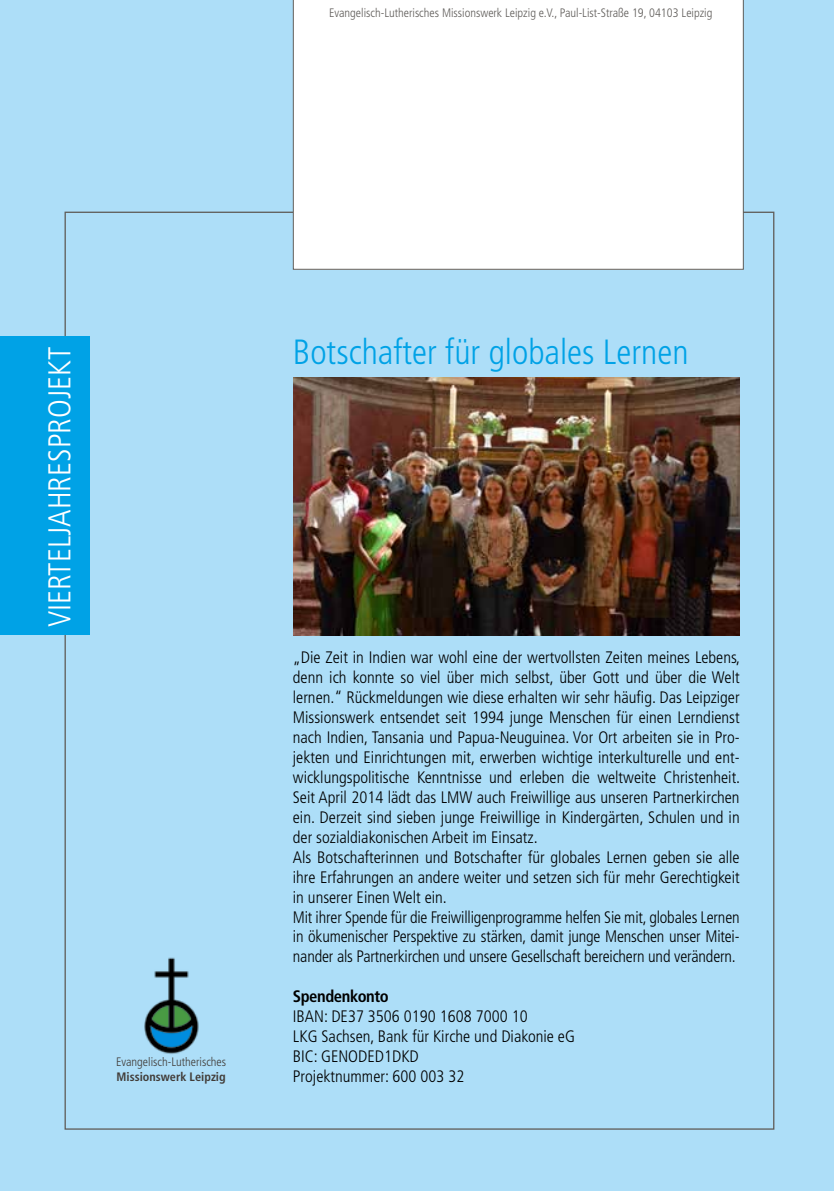
<style>
.page{position:relative;width:834px;height:1191px;background:#fff}
.page>*{position:absolute;margin:0;border:0;box-sizing:border-box;transform-origin:0 0}
.t1{font:300 condensed 35px "Frutiger";color:#00a2e6}
.t2{font:300 condensed 31.5px "Frutiger";color:#fff}
.t3{font:300 condensed 16.62px/19.9px "Frutiger";color:#000}
.t4{font:700 condensed 16.62px "Frutiger";letter-spacing:-.025em;color:#000}
.t5{font:300 condensed 12.25px "Frutiger";color:#605d5a}
.t6{font:300 condensed 12.25px "Frutiger";color:#413c38}
.t7{font:700 condensed 12.25px "Frutiger";color:#413c38}
</style>
<div class="page">
<div style="left:0;top:0;width:833px;height:1191px;background:#addef8"></div>
<div style="left:0;top:336px;width:89px;height:299px;background:#00a2e6"></div>
<svg style="left:293px;top:0;width:450px;height:270px;background:#f5f5f5"></svg>
<img style="left:144px;top:957px;width:55px;height:97px">
<img style="left:293px;top:377px;width:446px;height:258px">
<p class="t5" style="left:329px;top:6px;width:385px">Evangelisch-Lutherisches Missionswerk Leipzig e.V., Paul-List-Straße 19, 04103 Leipzig</p>
<h2 class="t2" style="left:42px;top:627px;width:282px;rotate:-90deg">VIERTELJAHRESPROJEKT</h2>
<p class="t6" style="left:116px;top:1055px;width:111px">Evangelisch-Lutherisches</p>
<p class="t7" style="left:116px;top:1069px;width:111px">Missionswerk Leipzig</p>
<h1 class="t1" style="left:293px;top:332px;width:397px">Botschafter für globales Lernen</h1>
<p class="t3" style="left:293px;top:647px;width:449px">„Die Zeit in Indien war wohl eine der wertvollsten Zeiten meines Lebens, denn ich konnte so viel über mich selbst, über Gott und über die Welt lernen.“ Rückmeldungen wie diese erhalten wir sehr häufig. Das Leipziger Missionswerk entsendet seit 1994 junge Menschen für einen Lerndienst nach Indien, Tansania und Papua-Neuguinea. Vor Ort arbeiten sie in Pro&shy;jekten und Einrichtungen mit, erwerben wichtige interkulturelle und ent&shy;wicklungspolitische Kenntnisse und erleben die weltweite Christenheit.<br>Seit April 2014 lädt das LMW auch Freiwillige aus unseren Partnerkirchen ein. Derzeit sind sieben junge Freiwillige in Kindergärten, Schulen und in der sozialdiakonischen Arbeit im Einsatz.<br>Als Botschafterinnen und Botschafter für globales Lernen geben sie alle ihre Erfahrungen an andere weiter und setzen sich für mehr Gerechtigkeit in unserer Einen Welt ein.<br>Mit ihrer Spende für die Freiwilligenprogramme helfen Sie mit, globales Lernen in ökumenischer Perspektive zu stärken, damit junge Menschen unser Mitei&shy;nander als Partnerkirchen und unsere Gesellschaft bereichern und verändern.</p>
<p class="t4" style="left:293px;top:986px;width:97px">Spendenkonto</p>
<p class="t3" style="left:293px;top:1006px;width:283px">IBAN: DE37 3506 0190 1608 7000 10<br>LKG Sachsen, Bank für Kirche und Diakonie eG<br>BIC: GENODED1DKD<br>Projektnummer: 600 003 32</p>
</div>
